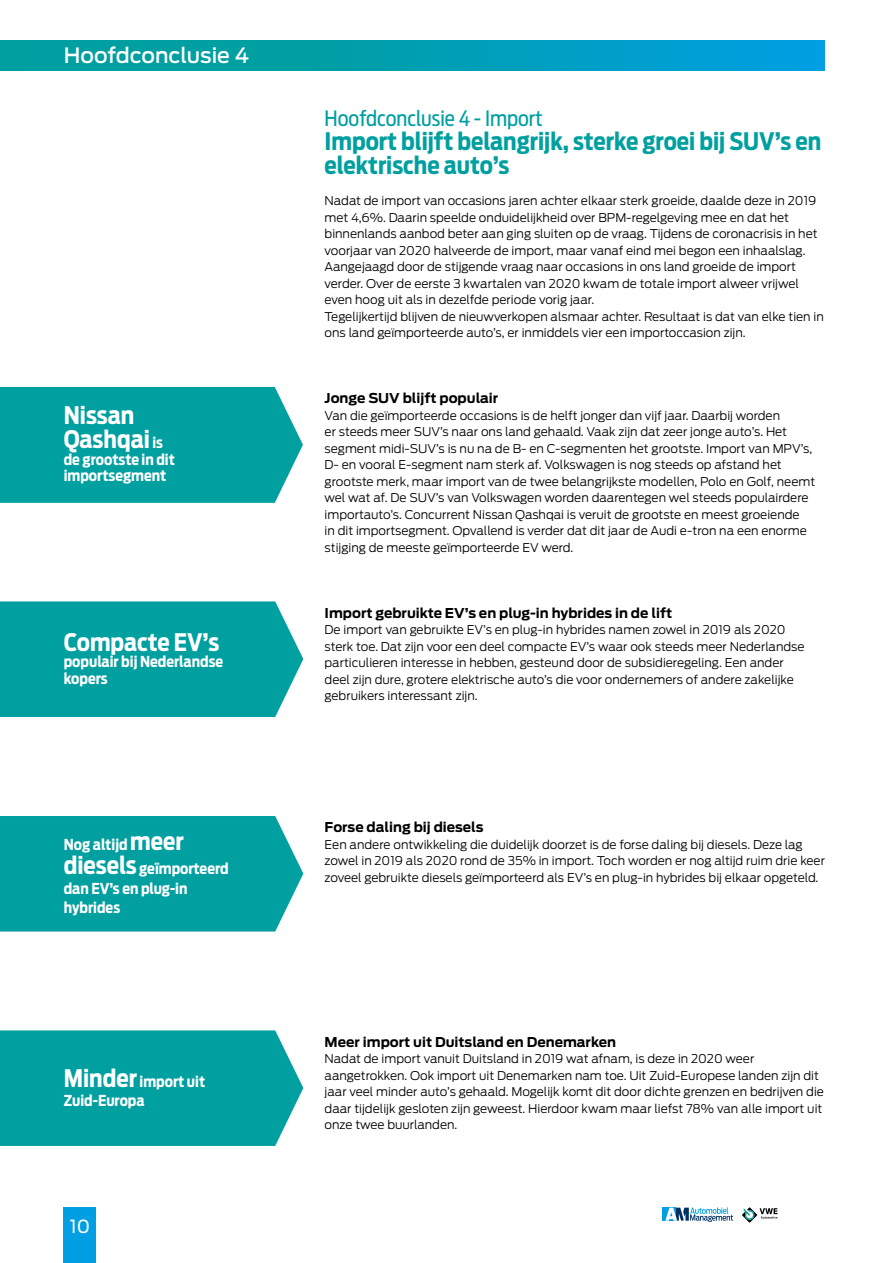
<style>
.page{position:relative;width:893px;height:1263px;background:#fff}
.page>*{position:absolute;margin:0;border:0;box-sizing:border-box;transform-origin:0 0}
.t1{font:700 24px/24px "Antenna Cond";color:#009fa0}
.t2{font:700 24px/24px "Antenna Cond";color:#fff}
.t3{font:21px "Antenna Cond";color:#009fa0}
.t4{font:500 21px "Antenna";color:#fff}
.t5{font:18px "Antenna";color:#fff}
.t6{font:700 15px/16.5px "Antenna Cond";color:#fff}
.t7{font:700 13.5px "Antenna";color:#000}
.t8{font:300 12px/16.5px "Antenna";color:#000}
.s1{font-size:15px}
.s2{font-size:24px}
</style>
<div class="page">
<div style="left:0;top:41px;width:825px;height:30px;background:linear-gradient(to right,#009f92,#009fdc)"></div>
<div style="left:64px;top:1208px;width:32px;height:55px;background:#009fe3"></div>
<div style="left:663px;top:1208px;width:13px;height:13px;background:#009fe3"></div>
<svg style="left:665px;top:1207px;width:68px;height:15px"></svg>
<svg style="left:742px;top:1207px;width:35px;height:15px"></svg>
<div style="left:0;top:601px;width:303px;height:116px;background:#009fa0"></div>
<div style="left:0;top:816px;width:303px;height:115px;background:#009fa0"></div>
<div style="left:0;top:1030px;width:303px;height:116px;background:#009fa0"></div>
<div style="left:0;top:387px;width:303px;height:116px;background:#009fa0"></div>
<h2 class="t4" style="left:64px;top:43px;width:187px">Hoofdconclusie 4</h2>
<h1 class="t2" style="left:64px;top:403px;width:101px">Nissan<br>Qashqai <span class="s1">is</span></h1>
<p class="t6" style="left:64px;top:451px;width:113px">de grootste in dit importsegment</p>
<h1 class="t2" style="left:64px;top:630px;width:157px">Compacte EV’s</h1>
<p class="t6" style="left:64px;top:653px;width:161px">populair bij Nederlandse kopers</p>
<p class="t6" style="left:64px;top:833px;width:166px;line-height:24px">Nog altijd <span class="s2">meer diesels</span> geïmporteerd</p>
<p class="t6" style="left:64px;top:879px;width:125px;line-height:19.5px">dan EV’s en plug-in hybrides</p>
<p class="t6" style="left:64px;top:1071px;width:143px;line-height:19.5px"><span class="s2">Minder</span> import uit<br>Zuid-Europa</p>
<h3 class="t5" style="left:70px;top:1216px;width:22px">10</h3>
<h2 class="t3" style="left:325px;top:105px;width:220px">Hoofdconclusie 4 - Import</h2>
<h1 class="t1" style="left:325px;top:129px;width:498px">Import blijft belangrijk, sterke groei bij SUV’s en elektrische auto’s</h1>
<p class="t8" style="left:325px;top:193px;width:501px">Nadat de import van occasions jaren achter elkaar sterk groeide, daalde deze in 2019 met 4,6%. Daarin speelde onduidelijkheid over BPM-regelgeving mee en dat het binnenlands aanbod beter aan ging sluiten op de vraag. Tijdens de coronacrisis in het voorjaar van 2020 halveerde de import, maar vanaf eind mei begon een inhaalslag.<br>Aangejaagd door de stijgende vraag naar occasions in ons land groeide de import verder. Over de eerste 3 kwartalen van 2020 kwam de totale import alweer vrijwel even hoog uit als in dezelfde periode vorig jaar.<br>Tegelijkertijd blijven de nieuwverkopen alsmaar achter. Resultaat is dat van elke tien in ons land geïmporteerde auto’s, er inmiddels vier een importoccasion zijn.</p>
<p class="t7" style="left:325px;top:390px;width:175px">Jonge SUV blijft populair</p>
<p class="t8" style="left:325px;top:407px;width:492px">Van die geïmporteerde occasions is de helft jonger dan vijf jaar. Daarbij worden<br>er steeds meer SUV’s naar ons land gehaald. Vaak zijn dat zeer jonge auto’s. Het segment midi-SUV’s is nu na de B- en C-segmenten het grootste. Import van MPV’s, D- en vooral E-segment nam sterk af. Volkswagen is nog steeds op afstand het grootste merk, maar import van de twee belangrijkste modellen, Polo en Golf, neemt wel wat af. De SUV’s van Volkswagen worden daarentegen wel steeds populairdere importauto’s. Concurrent Nissan Qashqai is veruit de grootste en meest groeiende<br>in dit importsegment. Opvallend is verder dat dit jaar de Audi e-tron na een enorme stijging de meeste geïmporteerde EV werd.</p>
<p class="t7" style="left:325px;top:605px;width:349px">Import gebruikte EV’s en plug-in hybrides in de lift</p>
<p class="t8" style="left:325px;top:622px;width:481px">De import van gebruikte EV’s en plug-in hybrides namen zowel in 2019 als 2020 sterk toe. Dat zijn voor een deel compacte EV’s waar ook steeds meer Nederlandse particulieren interesse in hebben, gesteund door de subsidieregeling. Een ander deel zijn dure, grotere elektrische auto’s die voor ondernemers of andere zakelijke gebruikers interessant zijn.</p>
<p class="t7" style="left:325px;top:819px;width:160px">Forse daling bij diesels</p>
<p class="t8" style="left:325px;top:836px;width:502px">Een andere ontwikkeling die duidelijk doorzet is de forse daling bij diesels. Deze lag zowel in 2019 als 2020 rond de 35% in import. Toch worden er nog altijd ruim drie keer zoveel gebruikte diesels geïmporteerd als EV’s en plug-in hybrides bij elkaar opgeteld.</p>
<p class="t7" style="left:325px;top:1034px;width:293px">Meer import uit Duitsland en Denemarken</p>
<p class="t8" style="left:325px;top:1051px;width:501px">Nadat de import vanuit Duitsland in 2019 wat afnam, is deze in 2020 weer aangetrokken. Ook import uit Denemarken nam toe. Uit Zuid-Europese landen zijn dit jaar veel minder auto’s gehaald. Mogelijk komt dit door dichte grenzen en bedrijven die daar tijdelijk gesloten zijn geweest. Hierdoor kwam maar liefst 78% van alle import uit onze twee buurlanden.</p>
</div>
